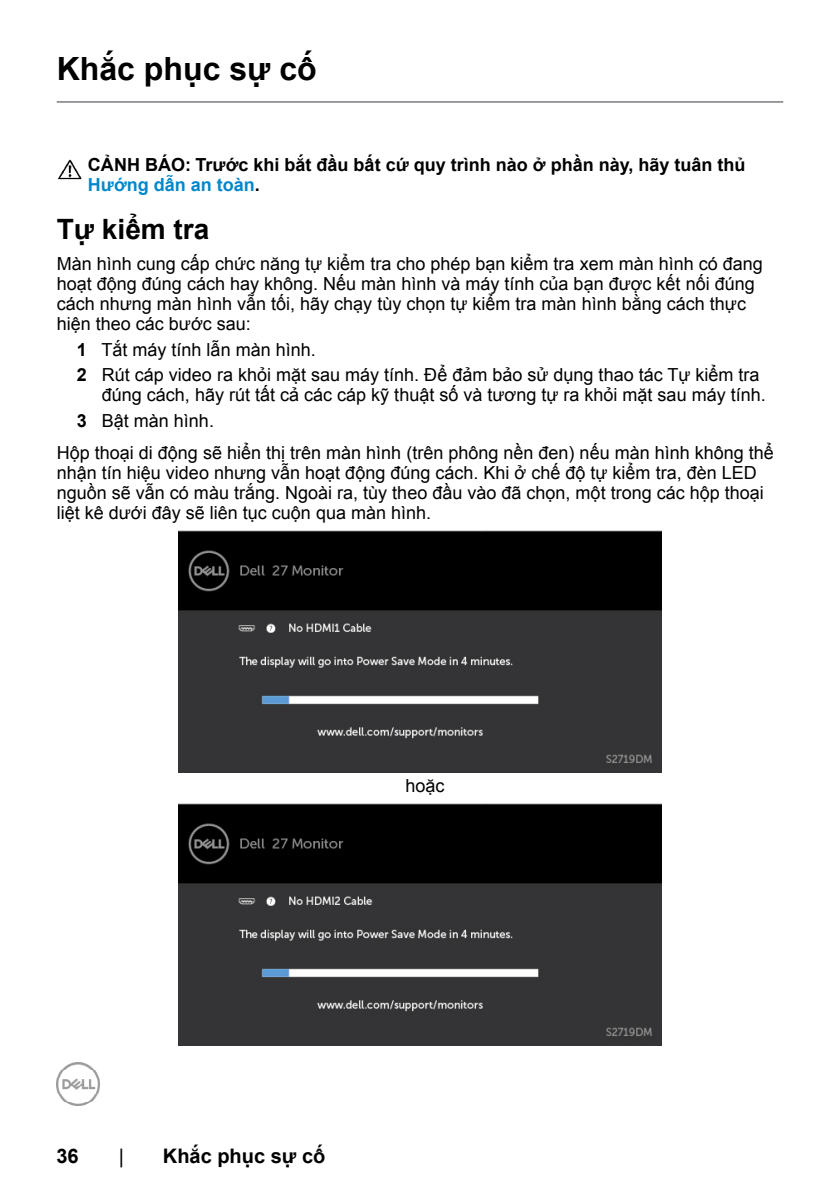
<style>
.page{position:relative;width:840px;height:1191px;background:#fff}
.page>*{position:absolute;margin:0;border:0;box-sizing:border-box;transform-origin:0 0}
.Head1{font:700 32px "Arial";color:#000}
.Head2{font:700 28px "Arial";color:#000}
.t1{font:700 20px "Arial";color:#000}
.t2{font:20px "Arial";color:#000}
.Paragraph{font:18px/20px "Arial";color:#000}
.Caution_Warning{font:700 18px/20px "Arial";color:#000}
.s1{color:#0087cb}
.s2{font-weight:700}
</style>
<div class="page">
<img style="left:56px;top:1062px;width:44px;height:44px">
<hr style="left:57px;top:101px;width:725px;height:2px;background:#939598">
<img style="left:57px;top:159px;width:25px;height:21px">
<img style="left:179px;top:530px;width:481px;height:242px">
<img style="left:179px;top:803px;width:481px;height:242px">
<p class="Head1" style="left:57px;top:48px;width:259px">Khắc phục sự cố</p>
<p class="Caution_Warning" style="left:88px;top:156px;width:656px">CẢNH BÁO: Trước khi bắt đầu bất cứ quy trình nào ở phần này, hãy tuân thủ<br><span class="s1">Hướng dẫn an toàn</span>.</p>
<p class="Head2" style="left:57px;top:210px;width:154px">Tự kiểm tra</p>
<p class="Paragraph" style="left:57px;top:254px;width:707px">Màn hình cung cấp chức năng tự kiểm tra cho phép bạn kiểm tra xem màn hình có đang hoạt động đúng cách hay không. Nếu màn hình và máy tính của bạn được kết nối đúng cách nhưng màn hình vẫn tối, hãy chạy tùy chọn tự kiểm tra màn hình bằng cách thực hiện theo các bước sau:</p>
<p class="Paragraph" style="left:77px;top:340px;width:240px"><span class="s2">1</span> Tắt máy tính lẫn màn hình.</p>
<p class="Paragraph" style="left:77px;top:365px;width:684px"><span class="s2">2</span> Rút cáp video ra khỏi mặt sau máy tính. Để đảm bảo sử dụng thao tác Tự kiểm tra</p>
<p class="Paragraph" style="left:102px;top:385px;width:665px">đúng cách, hãy rút tất cả các cáp kỹ thuật số và tương tự ra khỏi mặt sau máy tính.</p>
<p class="Paragraph" style="left:77px;top:411px;width:139px"><span class="s2">3</span> Bật màn hình.</p>
<p class="Paragraph" style="left:57px;top:442px;width:717px">Hộp thoại di động sẽ hiển thị trên màn hình (trên phông nền đen) nếu màn hình không thể nhận tín hiệu video nhưng vẫn hoạt động đúng cách. Khi ở chế độ tự kiểm tra, đèn LED nguồn sẽ vẫn có màu trắng. Ngoài ra, tùy theo đầu vào đã chọn, một trong các hộp thoại liệt kê dưới đây sẽ liên tục cuộn qua màn hình.</p>
<p class="Paragraph" style="left:405px;top:776px;width:41px">hoặc</p>
<p class="t1" style="left:56px;top:1142px;width:24px">36</p>
<p class="t2" style="left:119px;top:1142px;width:7px">|</p>
<p class="t1" style="left:163px;top:1142px;width:162px">Khắc phục sự cố</p>
</div>
